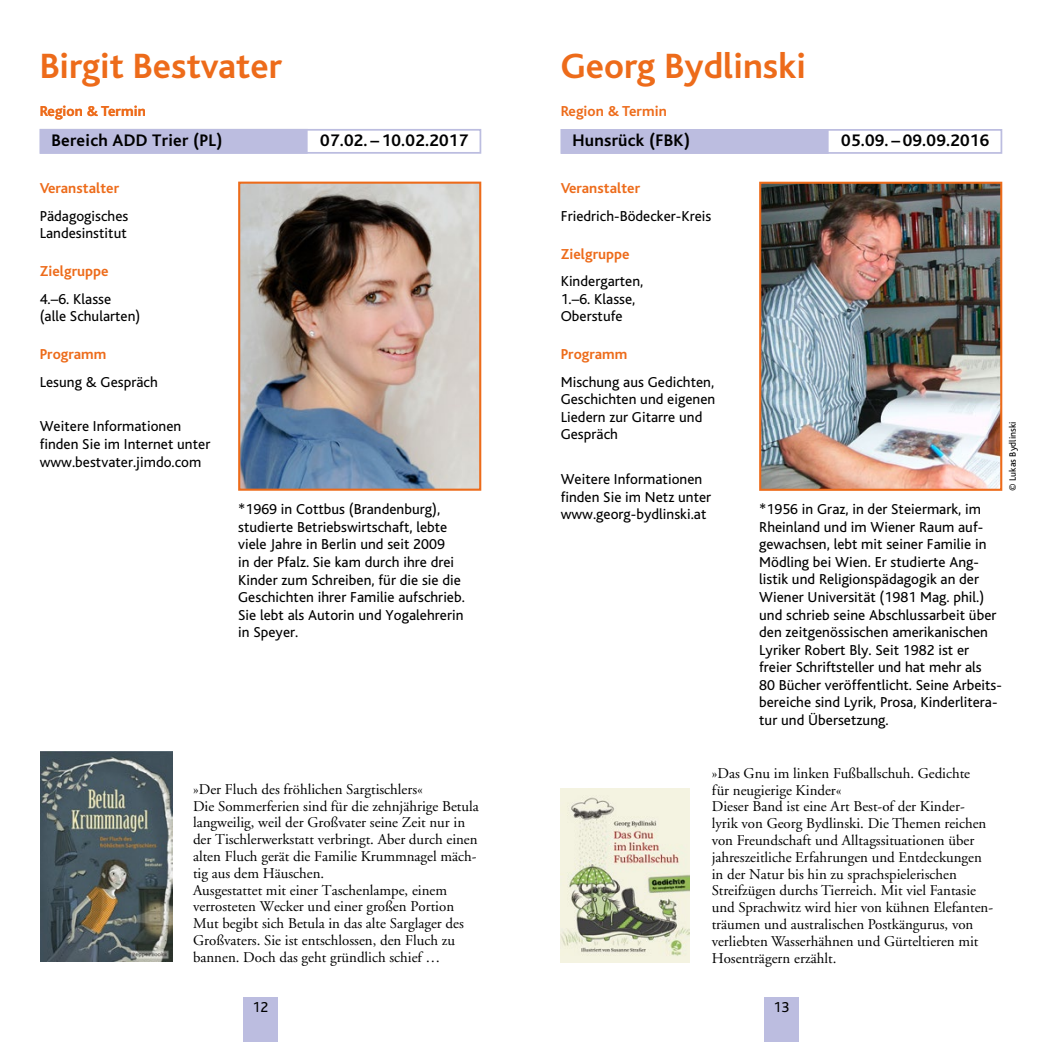
<style>
.page{position:relative;width:1042px;height:1042px;background:#fff}
.page>*{position:absolute;margin:0;border:0;box-sizing:border-box;transform-origin:0 0}
.t1{font:700 36.75px "Bliss";letter-spacing:.005em;color:#ed6b1a}
.t2{font:700 17.5px "Bliss";letter-spacing:.015em;color:#000}
.t3{font:15.05px/17.5px "Bliss";letter-spacing:.005em;color:#000}
.t4{font:700 15.05px "Bliss";letter-spacing:.005em;color:#ed6b1a}
.t5{font:14.88px/16.8px "Adobe Garamond OS2";color:#000}
.t6{font:9.62px "Bliss";letter-spacing:.005em;color:#000}
</style>
<div class="page">
<div style="left:764px;top:997px;width:35px;height:45px;background:#bcbde0"></div>
<img style="left:40px;top:752px;width:132px;height:209px">
<img style="left:241px;top:185px;width:237px;height:303px">
<div style="left:238px;top:182px;width:243px;height:309px;border:2px solid #ed6b1a"></div>
<div style="left:40px;top:129px;width:268px;height:25px;background:#bcbde0;border:2px solid #bcbde0"></div>
<div style="left:40px;top:129px;width:441px;height:25px;border:2px solid #bcbde0"></div>
<div style="left:243px;top:997px;width:35px;height:45px;background:#bcbde0"></div>
<img style="left:762px;top:185px;width:237px;height:303px">
<div style="left:759px;top:182px;width:243px;height:309px;border:2px solid #ed6b1a"></div>
<div style="left:561px;top:129px;width:267px;height:25px;background:#bcbde0"></div>
<div style="left:561px;top:129px;width:441px;height:25px;border:2px solid #bcbde0"></div>
<img style="left:561px;top:788px;width:129px;height:174px">
<h1 class="t1" style="left:40px;top:47px;width:244px">Birgit Bestvater</h1>
<p class="t4" style="left:40px;top:103px;width:108px">Region &amp; Termin</p>
<p class="t2" style="left:51px;top:131px;width:173px">Bereich ADD Trier (PL)</p>
<p class="t2" style="left:320px;top:131px;width:149px">07.02. – 10.02.2017</p>
<p class="t4" style="left:40px;top:180px;width:81px">Veranstalter</p>
<p class="t3" style="left:40px;top:207px;width:90px">Pädagogisches<br>Landesinstitut</p>
<p class="t4" style="left:40px;top:263px;width:71px">Zielgruppe</p>
<p class="t3" style="left:40px;top:290px;width:102px">4.–6. Klasse (alle Schularten)</p>
<p class="t4" style="left:40px;top:346px;width:68px">Programm</p>
<p class="t3" style="left:40px;top:373px;width:120px">Lesung &amp; Gespräch</p>
<p class="t3" style="left:40px;top:418px;width:172px">Weitere Informationen finden Sie im Internet unter www.bestvater.jimdo.com</p>
<p class="t3" style="left:238px;top:501px;width:228px">*1969 in Cottbus (Brandenburg), studierte Betriebswirtschaft, lebte viele Jahre in Berlin und seit 2009<br>in der Pfalz. Sie kam durch ihre drei Kinder zum Schreiben, für die sie die Geschichten ihrer Familie aufschrieb.<br>Sie lebt als Autorin und Yogalehrerin in Speyer.</p>
<p class="t5" style="left:193px;top:781px;width:287px">»Der Fluch des fröhlichen Sargtischlers«<br>Die Sommerferien sind für die zehnjährige Betula langweilig, weil der Großvater seine Zeit nur in der Tischlerwerkstatt verbringt. Aber durch einen alten Fluch gerät die Familie Krummnagel mäch&shy;tig aus dem Häuschen.<br>Ausgestattet mit einer Taschenlampe, einem verrosteten Wecker und einer großen Portion Mut begibt sich Betula in das alte Sarglager des Großvaters. Sie ist entschlossen, den Fluch zu bannen. Doch das geht gründlich schief …</p>
<p class="t3" style="left:253px;top:999px;width:17px">12</p>
<h1 class="t1" style="left:561px;top:47px;width:247px">Georg Bydlinski</h1>
<p class="t4" style="left:561px;top:103px;width:108px">Region &amp; Termin</p>
<p class="t2" style="left:572px;top:132px;width:119px">Hunsrück (FBK)</p>
<p class="t2" style="left:841px;top:132px;width:149px">05.09. – 09.09.2016</p>
<p class="t4" style="left:561px;top:180px;width:81px">Veranstalter</p>
<p class="t3" style="left:561px;top:207px;width:152px">Friedrich-Bödecker-Kreis</p>
<p class="t4" style="left:561px;top:246px;width:71px">Zielgruppe</p>
<p class="t3" style="left:561px;top:273px;width:84px">Kindergarten,<br>1.–6. Klasse,<br>Oberstufe</p>
<p class="t4" style="left:561px;top:346px;width:68px">Programm</p>
<p class="t3" style="left:561px;top:373px;width:156px">Mischung aus Gedichten,<br>Geschichten und eigenen<br>Liedern zur Gitarre und<br>Gespräch</p>
<p class="t3" style="left:561px;top:471px;width:152px">Weitere Informationen finden Sie im Netz unter www.georg-bydlinski.at</p>
<p class="t6" style="left:1007px;top:491px;width:71px;rotate:-90deg">© Lukas Bydlinski</p>
<p class="t3" style="left:759px;top:501px;width:244px">*1956 in Graz, in der Steiermark, im Rheinland und im Wiener Raum auf&shy;gewachsen, lebt mit seiner Familie in Mödling bei Wien. Er studierte Ang&shy;listik und Religionspädagogik an der Wiener Universität (1981 Mag. phil.) und schrieb seine Abschlussarbeit über den zeitgenössischen amerikanischen Lyriker Robert Bly. Seit 1982 ist er freier Schriftsteller und hat mehr als<br>80 Bücher veröffentlicht. Seine Arbeits&shy;bereiche sind Lyrik, Prosa, Kinderlitera&shy;tur und Übersetzung.</p>
<p class="t5" style="left:712px;top:765px;width:282px">»Das Gnu im linken Fußballschuh. Gedichte<br>für neugierige Kinder«<br>Dieser Band ist eine Art Best-of der Kinder&shy;lyrik von Georg Bydlinski. Die Themen reichen von Freundschaft und Alltagssituationen über jahreszeitliche Erfahrungen und Entdeckungen in der Natur bis hin zu sprachspielerischen Streifzügen durchs Tierreich. Mit viel Fantasie und Sprachwitz wird hier von kühnen Elefanten&shy;träumen und australischen Postkängurus, von verliebten Wasserhähnen und Gürteltieren mit Hosenträgern erzählt.</p>
<p class="t3" style="left:773px;top:999px;width:17px">13</p>
</div>
